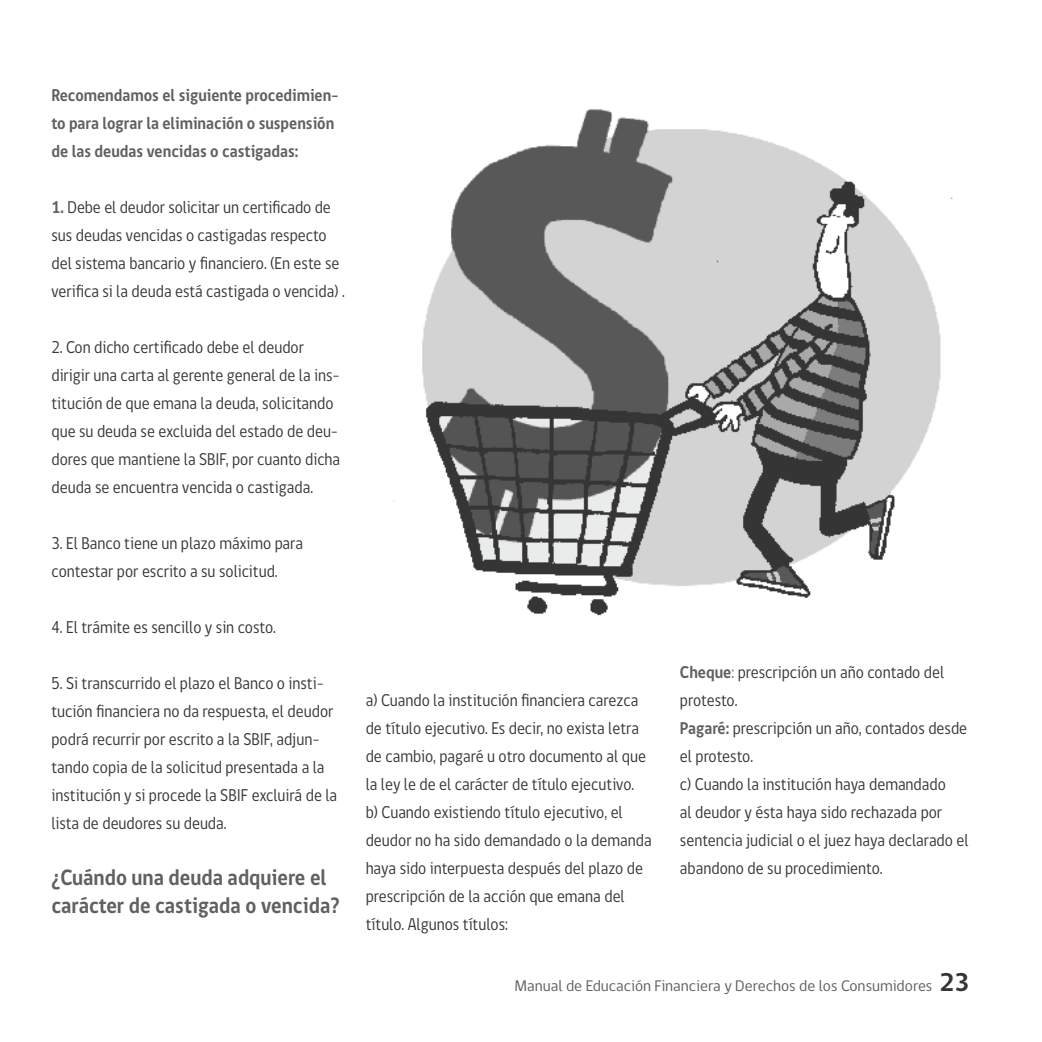
<style>
.page{position:relative;width:1042px;height:1042px;background:#fff}
.page>*{position:absolute;margin:0;border:0;box-sizing:border-box;transform-origin:0 0}
.t1{font:700 22.75px/28px "gob CL";color:#606062;scale:.9 1}
.t2{font:17.5px/28px "gob CL";color:#373435;scale:.9 1}
.t3{font:700 17.5px/28px "gob CL";color:#606062;scale:.9 1}
.t4{font:15.75px "gob CL";color:#606062}
.s1{font-weight:700;color:#606062}
.s2{color:#606062}
.s3{font-weight:700;font-size:26.25px;color:#373435}
</style>
<div class="page">
<img style="left:393px;top:109px;width:560px;height:507px">
<p class="t3" style="left:51px;top:83px;width:321px">Recomendamos el siguiente procedimien&shy;to para lograr la eliminación o suspensión de las deudas vencidas o castigadas:</p>
<p class="t2" style="left:51px;top:195px;width:327px"><span class="s1">1.</span> Debe el deudor solicitar un certificado de sus deudas vencidas o castigadas respecto del sistema bancario y financiero. (En este se verifica si la deuda está castigada o vencida) .</p>
<p class="t2" style="left:51px;top:335px;width:322px">2. Con dicho certificado debe el deudor dirigir una carta al gerente general de la ins&shy;titución de que emana la deuda, solicitando que su deuda se excluida del estado de deu&shy;dores que mantiene la SBIF, por cuanto dicha deuda se encuentra vencida o castigada.</p>
<p class="t2" style="left:51px;top:531px;width:281px">3. El Banco tiene un plazo máximo para contestar por escrito a su solicitud.</p>
<p class="t2" style="left:51px;top:615px;width:251px">4. El trámite es sencillo y sin costo.</p>
<p class="t2" style="left:51px;top:671px;width:319px">5. Si transcurrido el plazo el Banco o insti&shy;tución financiera no da respuesta, el deudor podrá recurrir por escrito a la SBIF, adjun&shy;tando copia de la solicitud presentada a la institución y si procede la SBIF excluirá de la lista de deudores su deuda.</p>
<h1 class="t1" style="left:51px;top:865px;width:321px">¿Cuándo una deuda adquiere el carácter de castigada o vencida?</h1>
<p class="t2" style="left:366px;top:688px;width:319px">a) Cuando la institución financiera carezca de título ejecutivo. Es decir, no exista letra de cambio, pagaré u otro documento al que la ley le de el carácter de título ejecutivo.<br>b) Cuando existiendo título ejecutivo, el deudor no ha sido demandado o la demanda haya sido interpuesta después del plazo de prescripción de la acción que emana del título. Algunos títulos:</p>
<p class="t2" style="left:680px;top:660px;width:322px"><span class="s1">Cheque</span><span class="s2">:</span> prescripción un año contado del protesto.<br><span class="s1">Pagaré:</span> prescripción un año, contados desde el protesto.<br>c) Cuando la institución haya demandado<br>al deudor y ésta haya sido rechazada por sentencia judicial o el juez haya declarado el abandono de su procedimiento.</p>
<p class="t4" style="left:514px;top:979px;width:456px">Manual de Educación Financiera y Derechos de los Consumidores <span class="s3">23</span></p>
</div>
